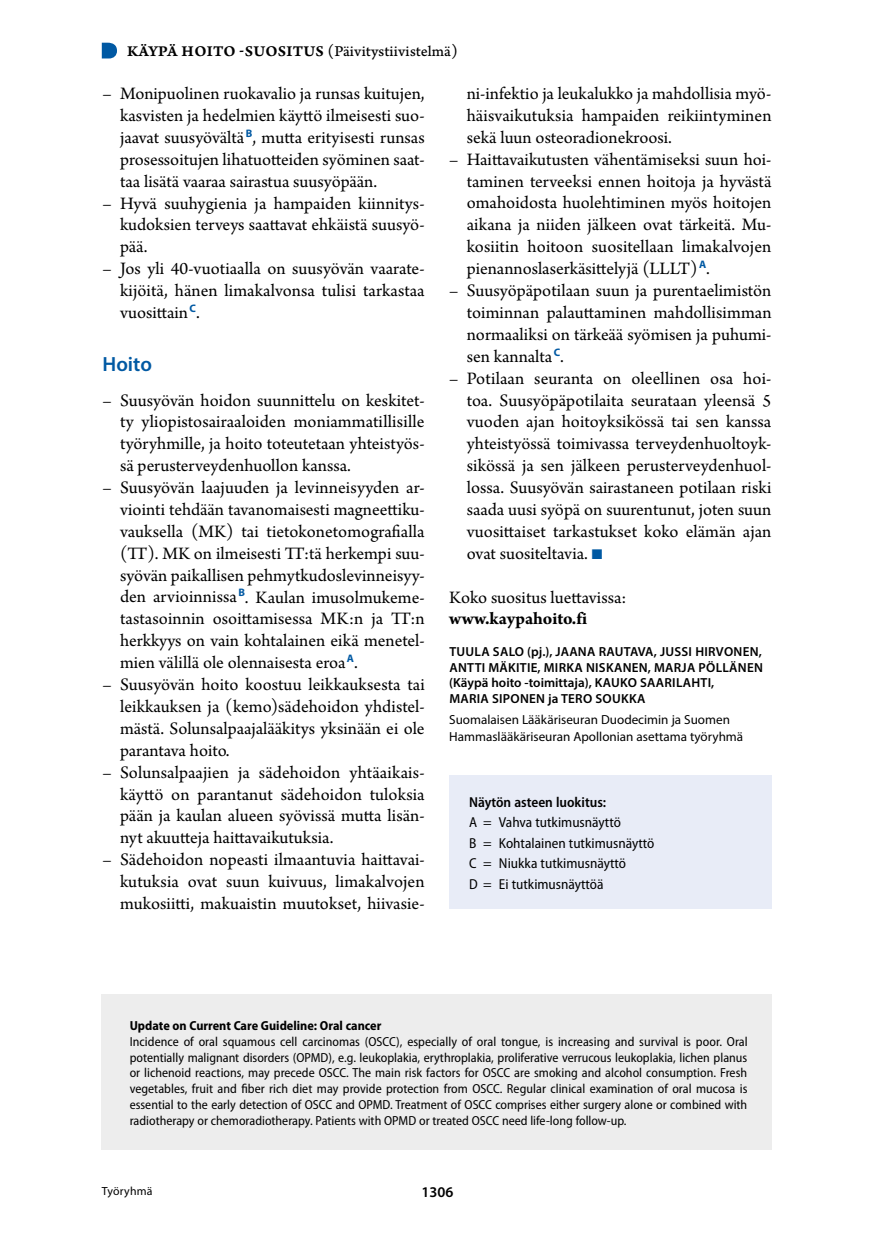
<style>
.page{position:relative;width:874px;height:1241px;background:#fff}
.page>*{position:absolute;margin:0;border:0;box-sizing:border-box;transform-origin:0 0}
.t1{font:600 20.65px "Myriad Pro";color:#0059a3}
.t2{font:18.38px/21.9px "Arno Pro";color:#000;text-align:justify}
.t3{font:700 18.38px "Arno Pro";color:#000}
.t4{font:15.75px "Arno Pro Caption";letter-spacing:.005em;color:#000}
.t5{font:600 14.88px "Myriad Pro";color:#000}
.t6{font:semi-condensed 14.35px/20.5px "Myriad Pro";color:#000}
.t7{font:600 semi-condensed 14.35px "Myriad Pro";color:#000}
.t8{font:semi-condensed 13.12px/15.8px "Myriad Pro";color:#000;text-align:justify}
.t9{font:600 13.12px/15.8px "Myriad Pro";letter-spacing:.02em;color:#000}
.t10{font:13.12px/16.6px "Myriad Pro";color:#000}
.t11{font:700 semi-condensed 13.12px "Myriad Pro";color:#000}
.t12{font:11.9px "Myriad Pro";letter-spacing:.02em;color:#000}
.s1{font-family:"Arno Pro Smbd Caption"}
.s2{color:#0059a3}
</style>
<div class="page">
<svg style="left:102px;top:43px;width:15px;height:15px"></svg>
<div style="left:102px;top:994px;width:669px;height:155px;background:#ededed"></div>
<div style="left:449px;top:775px;width:322px;height:133px;background:#e8ecf7"></div>
<p class="t4" style="left:127px;top:42px;width:332px"><span class="s1">KÄYPÄ HOITO -SUOSITUS</span> (Päivitystiivistelmä)</p>
<p class="t2" style="left:120px;top:84px;width:306px;text-indent:-17px">– Monipuolinen ruokavalio ja runsas kuitujen, kasvisten ja hedelmien käyttö ilmeisesti suo&shy;jaavat suusyövältä<sup>B</sup>, mutta erityisesti runsas prosessoitujen lihatuotteiden syöminen saat&shy;taa lisätä vaaraa sairastua suusyöpään.</p>
<p class="t2" style="left:120px;top:193px;width:306px;text-indent:-17px">– Hyvä suuhygienia ja hampaiden kiinnitys&shy;kudoksien terveys saattavat ehkäistä suusyö&shy;pää.</p>
<p class="t2" style="left:120px;top:258px;width:306px;text-indent:-17px">– Jos yli 40-vuotiaalla on suusyövän vaarate&shy;kijöitä, hänen limakalvonsa tulisi tarkastaa vuosittain<sup>C</sup>.</p>
<p class="t1" style="left:102px;top:350px;width:51px">Hoito</p>
<p class="t2" style="left:120px;top:390px;width:306px;text-indent:-17px">– Suusyövän hoidon suunnittelu on keskitet&shy;ty yliopistosairaaloiden moniammatillisille työryhmille, ja hoito toteutetaan yhteistyös&shy;sä perusterveydenhuollon kanssa.</p>
<p class="t2" style="left:120px;top:477px;width:306px;text-indent:-17px">– Suusyövän laajuuden ja levinneisyyden ar&shy;viointi tehdään tavanomaisesti magneettiku&shy;vauksella (MK) tai tietokonetomografialla (TT). MK on ilmeisesti TT:tä herkempi suu&shy;syövän paikallisen pehmytkudoslevinneisyy&shy;den arvioinnissa<sup>B</sup>. Kaulan imusolmukeme&shy;tastasoinnin osoittamisessa MK:n ja TT:n herkkyys on vain kohtalainen eikä menetel&shy;mien välillä ole olennaisesta eroa<sup>A</sup>.</p>
<p class="t2" style="left:120px;top:674px;width:306px;text-indent:-17px">– Suusyövän hoito koostuu leikkauksesta tai leikkauksen ja (kemo)sädehoidon yhdistel&shy;mästä. Solunsalpaajalääkitys yksinään ei ole parantava hoito.</p>
<p class="t2" style="left:120px;top:762px;width:306px;text-indent:-17px">– Solunsalpaajien ja sädehoidon yhtäaikais&shy;käyttö on parantanut sädehoidon tuloksia pään ja kaulan alueen syövissä mutta lisän&shy;nyt akuutteja haittavaikutuksia.</p>
<p class="t2" style="left:120px;top:849px;width:306px;text-indent:-17px">– Sädehoidon nopeasti ilmaantuvia haittavai&shy;kutuksia ovat suun kuivuus, limakalvojen mukosiitti, makuaistin muutokset, hiivasie-</p>
<p class="t2" style="left:466px;top:83px;width:306px">ni-infektio ja leukalukko ja mahdollisia myö&shy;häisvaikutuksia hampaiden reikiintyminen sekä luun osteoradionekroosi.</p>
<p class="t2" style="left:466px;top:149px;width:306px;text-indent:-17px">– Haittavaikutusten vähentämiseksi suun hoi&shy;taminen terveeksi ennen hoitoja ja hyvästä omahoidosta huolehtiminen myös hoitojen aikana ja niiden jälkeen ovat tärkeitä. Mu&shy;kosiitin hoitoon suositellaan limakalvojen pienannoslaserkäsittelyjä (LLLT)<sup>A</sup>.</p>
<p class="t2" style="left:466px;top:280px;width:306px;text-indent:-17px">– Suusyöpäpotilaan suun ja purentaelimistön toiminnan palauttaminen mahdollisimman normaaliksi on tärkeää syömisen ja puhumi&shy;sen kannalta<sup>C</sup>.</p>
<p class="t2" style="left:466px;top:368px;width:306px;text-indent:-17px">– Potilaan seuranta on oleellinen osa hoi&shy;toa. Suusyöpäpotilaita seurataan yleensä 5 vuoden ajan hoitoyksikössä tai sen kanssa yhteistyössä toimivassa terveydenhuoltoyk&shy;sikössä ja sen jälkeen perusterveydenhuol&shy;lossa. Suusyövän sairastaneen potilaan riski saada uusi syöpä on suurentunut, joten suun vuosittaiset tarkastukset koko elämän ajan ovat suositeltavia. <span class="s2">■</span></p>
<p class="t2" style="left:449px;top:587px;width:179px">Koko suositus luettavissa:</p>
<p class="t3" style="left:449px;top:608px;width:139px">www.kaypahoito.fi</p>
<p class="t9" style="left:449px;top:643px;width:315px">TUULA SALO (pj.), JAANA RAUTAVA, JUSSI HIRVONEN, ANTTI MÄKITIE, MIRKA NISKANEN, MARJA PÖLLÄNEN (Käypä hoito -toimittaja), KAUKO SAARILAHTI,<br>MARIA SIPONEN ja TERO SOUKKA</p>
<p class="t10" style="left:449px;top:711px;width:295px">Suomalaisen Lääkäriseuran Duodecimin ja Suomen<br>Hammaslääkäriseuran Apollonian asettama työryhmä</p>
<p class="t7" style="left:469px;top:792px;width:139px">Näytön asteen luokitus:</p>
<p class="t6" style="left:469px;top:811px;width:187px">A = Vahva tutkimusnäyttö<br>B = Kohtalainen tutkimusnäyttö<br>C = Niukka tutkimusnäyttö<br>D = Ei tutkimusnäyttöä</p>
<p class="t11" style="left:130px;top:1017px;width:253px">Update on Current Care Guideline: Oral cancer</p>
<p class="t8" style="left:130px;top:1033px;width:619px">Incidence of oral squamous cell carcinomas (OSCC), especially of oral tongue, is increasing and survival is poor. Oral potentially malignant disorders (OPMD), e.g. leukoplakia, erythroplakia, proliferative verrucous leukoplakia, lichen planus or lichenoid reactions, may precede OSCC. The main risk factors for OSCC are smoking and alcohol consumption. Fresh vegetables, fruit and fiber rich diet may provide protection from OSCC. Regular clinical examination of oral mucosa is essential to the early detection of OSCC and OPMD. Treatment of OSCC comprises either surgery alone or combined with radiotherapy or chemoradiotherapy. Patients with OPMD or treated OSCC need life-long follow-up.</p>
<p class="t12" style="left:102px;top:1183px;width:52px">Työryhmä</p>
<p class="t5" style="left:421px;top:1182px;width:33px">1306</p>
</div>
